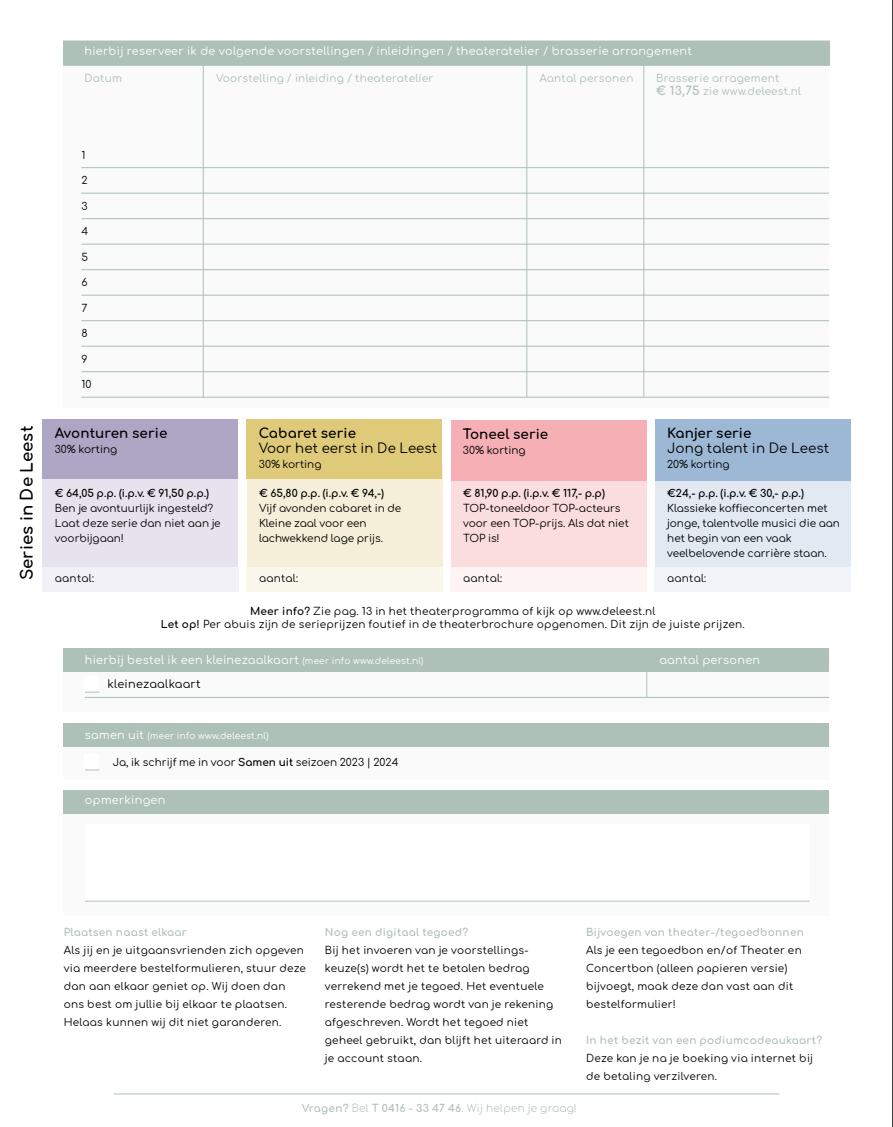
<style>
.page{position:relative;width:893px;height:1127px;background:#fff}
.page>*{position:absolute;margin:0;border:0;box-sizing:border-box;transform-origin:0 0}
.subkop_voorstelling{font:16.5px "Comfortaa";letter-spacing:.01em;color:#000}
.subkop_voorstelling-2{font:13.5px/15px "Comfortaa";letter-spacing:.01em;color:#000}
.broodtekst{font:11.25px "Comfortaa";letter-spacing:.025em;color:#fff}
.broodtekst-2{font:11.25px "Comfortaa";letter-spacing:.025em;color:#000}
.broodtekst-3{font:10.5px/18px "Comfortaa";letter-spacing:.025em;color:#000}
.subkop_voorstelling-3{font:10.5px/15px "Comfortaa";color:#000}
.broodtekst-4{font:10.5px/13.5px "Comfortaa";letter-spacing:.025em;color:#aec1b7}
.broodtekst-5{font:10.5px "Comfortaa";color:#000}
.broodtekst-6{font:9px "Comfortaa";letter-spacing:.025em;color:#fff}
.s1{font-size:12px}
.s2{font-size:9px}
.s3{font-size:11.25px}
</style>
<div class="page">
<hr style="left:892px;top:0;width:1px;height:1127px;background:#000">
<div style="left:64px;top:653px;width:765px;height:59px;background:#f3f5f4"></div>
<div style="left:64px;top:648px;width:765px;height:24px;background:#aec1b7"></div>
<hr style="left:85px;top:697px;width:744px;height:1px;background:#aec1b7">
<svg style="left:646px;top:672px;width:1px;height:25px"></svg>
<hr style="left:114px;top:1093px;width:665px;height:1px;background:#aec1b7">
<div style="left:64px;top:809px;width:765px;height:106px;background:#f3f5f4"></div>
<div style="left:85px;top:824px;width:725px;height:77px;background:#fff"></div>
<div style="left:64px;top:723px;width:765px;height:24px;background:#aec1b7"></div>
<div style="left:64px;top:747px;width:765px;height:33px;background:#f3f5f4"></div>
<div style="left:85px;top:754px;width:14px;height:16px;background:#fff"></div>
<div style="left:85px;top:677px;width:14px;height:15px;background:#fff"></div>
<svg style="left:85px;top:769px;width:14px;height:1px"></svg>
<svg style="left:85px;top:692px;width:14px;height:1px"></svg>
<hr style="left:85px;top:901px;width:725px;height:1px;background:#aec1b7">
<div style="left:64px;top:46px;width:765px;height:362px;background:#f3f5f4"></div>
<div style="left:63px;top:40px;width:767px;height:26px;background:#aec1b7;border:2px solid #aec1b7"></div>
<hr style="left:81px;top:167px;width:748px;height:1px;background:#aec1b7">
<hr style="left:81px;top:193px;width:748px;height:1px;background:#aec1b7">
<hr style="left:81px;top:218px;width:748px;height:1px;background:#aec1b7">
<hr style="left:81px;top:244px;width:748px;height:1px;background:#aec1b7">
<hr style="left:81px;top:269px;width:748px;height:1px;background:#aec1b7">
<hr style="left:81px;top:295px;width:748px;height:1px;background:#aec1b7">
<hr style="left:81px;top:320px;width:748px;height:1px;background:#aec1b7">
<hr style="left:81px;top:346px;width:748px;height:1px;background:#aec1b7">
<hr style="left:81px;top:371px;width:748px;height:1px;background:#aec1b7">
<hr style="left:81px;top:397px;width:748px;height:1px;background:#aec1b7">
<hr style="left:203px;top:60px;width:1px;height:338px;background:#aec1b7">
<hr style="left:643px;top:60px;width:1px;height:337px;background:#aec1b7">
<hr style="left:526px;top:60px;width:1px;height:337px;background:#aec1b7">
<div style="left:43px;top:465px;width:195px;height:126px;background:#e6e3ee"></div>
<div style="left:655px;top:471px;width:196px;height:120px;background:#e2e9f3"></div>
<div style="left:247px;top:465px;width:195px;height:126px;background:#f5eed8"></div>
<div style="left:451px;top:457px;width:196px;height:134px;background:#fbdddf"></div>
<div style="left:246px;top:419px;width:196px;height:60px;background:#deca78"></div>
<div style="left:655px;top:419px;width:196px;height:62px;background:#9cb8d5"></div>
<div style="left:451px;top:420px;width:195px;height:61px;background:#f5afb5"></div>
<div style="left:42px;top:419px;width:196px;height:60px;background:#ada6c5"></div>
<div style="left:64px;top:790px;width:765px;height:24px;background:#aec1b7"></div>
<div style="left:42px;top:567px;width:196px;height:24px;background:#f2f1f7"></div>
<div style="left:247px;top:567px;width:196px;height:24px;background:#faf7ec"></div>
<div style="left:451px;top:567px;width:196px;height:24px;background:#fef4f4"></div>
<div style="left:655px;top:567px;width:196px;height:24px;background:#f1f4f9"></div>
<p class="subkop_voorstelling" style="left:12px;top:580px;width:156px;rotate:-90deg">Series in De Leest</p>
<p class="broodtekst" style="left:85px;top:41px;width:609px">hierbij reserveer ik de volgende voorstellingen / inleidingen / theateratelier / brasserie arrangement</p>
<p class="broodtekst-4" style="left:85px;top:70px;width:39px">Datum</p>
<p class="broodtekst-4" style="left:216px;top:70px;width:219px">Voorstelling / inleiding / theateratelier</p>
<p class="broodtekst-4" style="left:539px;top:70px;width:96px">Aantal personen</p>
<p class="broodtekst-3" style="left:81px;top:144px;width:5px">1</p>
<p class="broodtekst-3" style="left:81px;top:170px;width:8px">2</p>
<p class="broodtekst-3" style="left:81px;top:195px;width:8px">3</p>
<p class="broodtekst-3" style="left:81px;top:221px;width:8px">4</p>
<p class="broodtekst-3" style="left:81px;top:246px;width:8px">5</p>
<p class="broodtekst-3" style="left:81px;top:272px;width:8px">6</p>
<p class="broodtekst-3" style="left:81px;top:297px;width:7px">7</p>
<p class="broodtekst-3" style="left:81px;top:323px;width:8px">8</p>
<p class="broodtekst-3" style="left:81px;top:348px;width:8px">9</p>
<p class="broodtekst-3" style="left:81px;top:374px;width:11px">10</p>
<p class="subkop_voorstelling-2" style="left:55px;top:424px;width:114px">Avonturen serie</p>
<p class="subkop_voorstelling-3" style="left:55px;top:440px;width:64px">30% korting</p>
<p class="subkop_voorstelling-3" style="left:55px;top:484px;width:156px">€ 64,05 p.p. (i.p.v. € 91,50 p.p.)</p>
<p class="subkop_voorstelling-3" style="left:55px;top:499px;width:167px">Ben je avontuurlijk ingesteld?<br>Laat deze serie dan niet aan je voorbijgaan!</p>
<p class="subkop_voorstelling-2" style="left:259px;top:424px;width:99px">Cabaret serie</p>
<p class="subkop_voorstelling-2" style="left:259px;top:439px;width:180px">Voor het eerst in De Leest</p>
<p class="subkop_voorstelling-3" style="left:259px;top:455px;width:64px">30% korting</p>
<p class="subkop_voorstelling-3" style="left:259px;top:484px;width:127px">€ 65,80 p.p. (i.p.v. € 94,-)</p>
<p class="subkop_voorstelling-3" style="left:259px;top:499px;width:144px">Vijf avonden cabaret in de<br>Kleine zaal voor een lachwekkend lage prijs.</p>
<p class="subkop_voorstelling-2" style="left:463px;top:425px;width:87px">Toneel serie</p>
<p class="subkop_voorstelling-3" style="left:463px;top:441px;width:64px">30% korting</p>
<p class="subkop_voorstelling-3" style="left:463px;top:484px;width:143px">€ 81,90 p.p. (i.p.v. € 117,- p.p)</p>
<p class="subkop_voorstelling-3" style="left:463px;top:499px;width:167px">TOP-toneeldoor TOP-acteurs voor een TOP-prijs. Als dat niet<br>TOP is!</p>
<p class="broodtekst-4" style="left:656px;top:70px;width:147px">Brasserie arragement<br><span class="s1">€ 13,75</span> zie www.deleest.nl</p>
<p class="subkop_voorstelling-2" style="left:667px;top:424px;width:164px">Kanjer serie<br>Jong talent in De Leest</p>
<p class="subkop_voorstelling-3" style="left:667px;top:455px;width:64px">20% korting</p>
<p class="subkop_voorstelling-3" style="left:667px;top:484px;width:138px">€24,- p.p. (i.p.v. € 30,- p.p.)</p>
<p class="subkop_voorstelling-3" style="left:667px;top:499px;width:174px">Klassieke koffieconcerten met jonge, talentvolle musici die aan het begin van een vaak veelbelovende carrière staan.</p>
<p class="broodtekst-3" style="left:55px;top:568px;width:41px">aantal:</p>
<p class="broodtekst-3" style="left:259px;top:568px;width:41px">aantal:</p>
<p class="broodtekst-3" style="left:463px;top:568px;width:41px">aantal:</p>
<p class="broodtekst-3" style="left:667px;top:568px;width:41px">aantal:</p>
<p class="broodtekst-3" style="left:250px;top:600px;width:407px">Meer info? Zie pag. 13 in het theaterprogramma of kijk op www.deleest.nl</p>
<p class="broodtekst-3" style="left:161px;top:614px;width:586px">Let op! Per abuis zijn de serieprijzen foutief in de theaterbrochure opgenomen. Dit zijn de juiste prijzen.</p>
<p class="broodtekst" style="left:85px;top:650px;width:340px">hierbij bestel ik een kleinezaalkaart <span class="s2">(meer info www.deleest.nl)</span></p>
<p class="broodtekst" style="left:659px;top:650px;width:102px">aantal personen</p>
<p class="broodtekst-2" style="left:108px;top:674px;width:95px">kleinezaalkaart</p>
<p class="broodtekst-6" style="left:85px;top:727px;width:185px"><span class="s3">samen uit</span> (meer info www.deleest.nl)</p>
<p class="broodtekst-5" style="left:113px;top:753px;width:287px">Ja, ik schrijf me in voor Samen uit seizoen 2023 | 2024</p>
<p class="broodtekst" style="left:85px;top:790px;width:82px">opmerkingen</p>
<p class="broodtekst-4" style="left:64px;top:924px;width:125px">Plaatsen naast elkaar</p>
<p class="broodtekst-3" style="left:64px;top:940px;width:244px">Als jij en je uitgaansvrienden zich opgeven via meerdere bestelformulieren, stuur deze dan aan elkaar geniet op. Wij doen dan ons best om jullie bij elkaar te plaatsen.<br>Helaas kunnen wij dit niet garanderen.</p>
<p class="broodtekst-4" style="left:325px;top:924px;width:145px">Nog een digitaal tegoed?</p>
<p class="broodtekst-3" style="left:325px;top:940px;width:239px">Bij het invoeren van je voorstellings&shy;keuze(s) wordt het te betalen bedrag verrekend met je tegoed. Het eventuele resterende bedrag wordt van je rekening afgeschreven. Wordt het tegoed niet geheel gebruikt, dan blijft het uiteraard in je account staan.</p>
<p class="broodtekst-4" style="left:302px;top:1100px;width:277px">Vragen? Bel T 0416 - 33 47 46. Wij helpen je graag!</p>
<p class="broodtekst-4" style="left:586px;top:924px;width:219px">Bijvoegen van theater-/tegoedbonnen</p>
<p class="broodtekst-3" style="left:586px;top:940px;width:217px">Als je een tegoedbon en/of Theater en<br>Concertbon (alleen papieren versie) bijvoegt, maak deze dan vast aan dit bestelformulier!</p>
<p class="broodtekst-4" style="left:586px;top:1032px;width:238px">In het bezit van een podiumcadeaukaart?</p>
<p class="broodtekst-3" style="left:586px;top:1048px;width:229px">Deze kan je na je boeking via internet bij de betaling verzilveren.</p>
</div>
